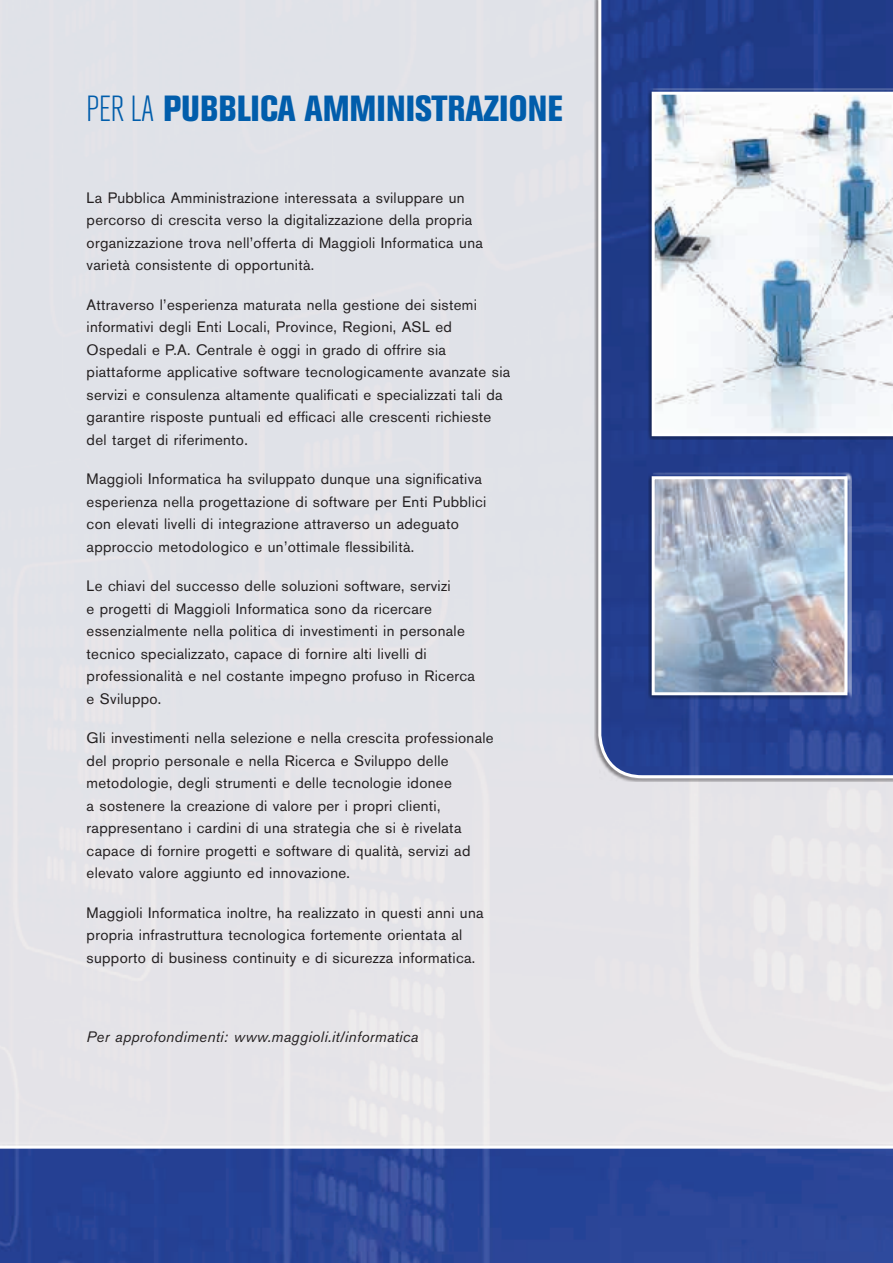
<style>
.page{position:relative;width:893px;height:1263px;background:#fff}
.page>*{position:absolute;margin:0;border:0;box-sizing:border-box;transform-origin:0 0}
.t1{font:800 condensed 36px "Akzidenz Grotesk BE";color:#015dab}
.t2{font:15px/22.5px "Akzidenz Grotesk BE";letter-spacing:.02em;color:#231f20}
.t3{font:italic 15px "Akzidenz Grotesk BE";letter-spacing:.02em;color:#231f20}
.s1{font-weight:300}
</style>
<div class="page">
<svg style="left:598px;top:0;width:295px;height:778px;background:#2a4491"></svg>
<div style="left:0;top:1141px;width:893px;height:122px;background:#eae9ec"></div>
<svg style="left:0;top:1146px;width:893px;height:117px;background:#2d4999"></svg>
<div style="left:648px;top:473px;width:202px;height:226px;background:#231f20;opacity:.75"></div>
<img style="left:656px;top:480px;width:187px;height:211px">
<div style="left:652px;top:476px;width:195px;height:219px;border:3px solid #fff"></div>
<div style="left:648px;top:89px;width:245px;height:351px;background:#231f20;opacity:.75"></div>
<svg style="left:652px;top:92px;width:241px;height:344px"></svg>
<p class="t1" style="left:87px;top:87px;width:477px"><span class="s1">PER LA</span> PUBBLICA AMMINISTRAZIONE</p>
<p class="t2" style="left:87px;top:186px;width:398px">La Pubblica Amministrazione interessata a sviluppare un percorso di crescita verso la digitalizzazione della propria organizzazione trova nell’offerta di Maggioli Informatica una varietà consistente di opportunità.</p>
<p class="t2" style="left:87px;top:293px;width:425px">Attraverso l’esperienza maturata nella gestione dei sistemi informativi degli Enti Locali, Province, Regioni, ASL ed Ospedali e P.A. Centrale è oggi in grado di offrire sia piattaforme applicative software tecnologicamente avanzate sia servizi e consulenza altamente qualificati e specializzati tali da garantire risposte puntuali ed efficaci alle crescenti richieste del target di riferimento.</p>
<p class="t2" style="left:87px;top:468px;width:401px">Maggioli Informatica ha sviluppato dunque una significativa esperienza nella progettazione di software per Enti Pubblici con elevati livelli di integrazione attraverso un adeguato approccio metodologico e un’ottimale flessibilità.</p>
<p class="t2" style="left:87px;top:575px;width:390px">Le chiavi del successo delle soluzioni software, servizi<br>e progetti di Maggioli Informatica sono da ricercare essenzialmente nella politica di investimenti in personale tecnico specializzato, capace di fornire alti livelli di professionalità e nel costante impegno profuso in Ricerca e Sviluppo.</p>
<p class="t2" style="left:87px;top:727px;width:409px">Gli investimenti nella selezione e nella crescita professionale del proprio personale e nella Ricerca e Sviluppo delle metodologie, degli strumenti e delle tecnologie idonee<br>a sostenere la creazione di valore per i propri clienti, rappresentano i cardini di una strategia che si è rivelata capace di fornire progetti e software di qualità, servizi ad elevato valore aggiunto ed innovazione.</p>
<p class="t2" style="left:87px;top:901px;width:399px">Maggioli Informatica inoltre, ha realizzato in questi anni una propria infrastruttura tecnologica fortemente orientata al supporto di business continuity e di sicurezza informatica.</p>
<p class="t3" style="left:87px;top:1027px;width:333px">Per approfondimenti: www.maggioli.it/informatica</p>
</div>
